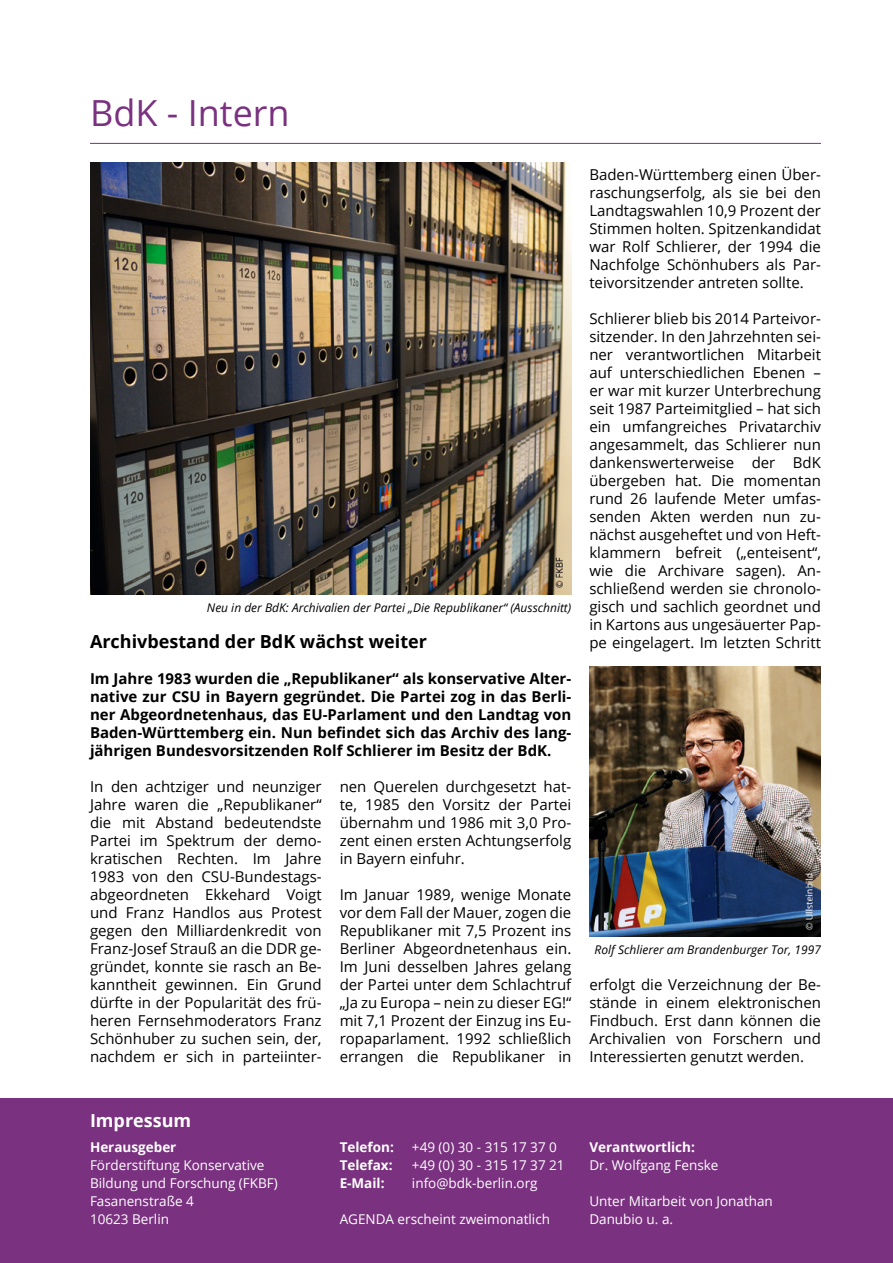
<style>
.page{position:relative;width:893px;height:1263px;background:#fff}
.page>*{position:absolute;margin:0;border:0;box-sizing:border-box;transform-origin:0 0}
.t1{font:36px "Open Sans";color:#7a317f}
.t2{font:700 18px "Open Sans";color:#000}
.t3{font:700 18px "Open Sans";color:#fff}
.t4{font:15px/18px "Open Sans";color:#000;text-align:justify}
.t5{font:700 15px/18px "Open Sans";color:#000;text-align:justify}
.t6{font:13.5px/18px "Open Sans";color:#fff}
.t7{font:700 13.5px "Open Sans";color:#fff}
.t8{font:italic 12px "Open Sans";color:#000}
</style>
<div class="page">
<div style="left:0;top:1098px;width:893px;height:165px;background:#7a317f"></div>
<hr style="left:90px;top:143px;width:731px;height:1px;background:#7a317f">
<img style="left:90px;top:162px;width:481px;height:432px">
<img style="left:590px;top:666px;width:231px;height:270px">
<h1 class="t1" style="left:90px;top:88px;width:201px">BdK - Intern</h1>
<p class="t8" style="left:207px;top:599px;width:366px">Neu in der BdK: Archivalien der Partei „Die Republikaner“ (Ausschnitt)</p>
<p class="t2" style="left:90px;top:629px;width:338px">Archivbestand der BdK wächst weiter</p>
<p class="t5" style="left:90px;top:669px;width:483px">Im Jahre 1983 wurden die „Republikaner“ als konservative Alter&shy;native zur CSU in Bayern gegründet. Die Partei zog in das Berli&shy;ner Abgeordnetenhaus, das EU-Parlament und den Landtag von Baden-Württemberg ein. Nun befindet sich das Archiv des lang&shy;jährigen Bundesvorsitzenden Rolf Schlierer im Besitz der BdK.</p>
<p class="t4" style="left:90px;top:777px;width:233px">In den achtziger und neunziger Jahre waren die „Republikaner“ die mit Abstand bedeutendste Partei im Spektrum der demo&shy;kratischen Rechten. Im Jahre 1983 von den CSU-Bundestags&shy;abgeordneten Ekkehard Voigt und Franz Handlos aus Protest gegen den Milliardenkredit von Franz-Josef Strauß an die DDR ge&shy;gründet, konnte sie rasch an Be&shy;kanntheit gewinnen. Ein Grund dürfte in der Popularität des frü&shy;heren Fernsehmoderators Franz Schönhuber zu suchen sein, der, nachdem er sich in parteiinter-</p>
<p class="t4" style="left:340px;top:777px;width:233px">nen Querelen durchgesetzt hat&shy;te, 1985 den Vorsitz der Partei übernahm und 1986 mit 3,0 Pro&shy;zent einen ersten Achtungserfolg in Bayern einfuhr.</p>
<p class="t4" style="left:340px;top:885px;width:233px">Im Januar 1989, wenige Monate vor dem Fall der Mauer, zogen die Republikaner mit 7,5 Prozent ins Berliner Abgeordnetenhaus ein.<br>Im Juni desselben Jahres gelang der Partei unter dem Schlachtruf „Ja zu Europa – nein zu dieser EG!“ mit 7,1 Prozent der Einzug ins Eu&shy;ropaparlament. 1992 schließlich errangen die Republikaner in</p>
<p class="t4" style="left:589px;top:165px;width:233px">Baden-Württemberg einen Über&shy;raschungserfolg, als sie bei den Landtagswahlen 10,9 Prozent der Stimmen holten. Spitzenkandidat war Rolf Schlierer, der 1994 die Nachfolge Schönhubers als Par&shy;teivorsitzender antreten sollte.</p>
<p class="t4" style="left:589px;top:309px;width:233px">Schlierer blieb bis 2014 Parteivor&shy;sitzender. In den Jahrzehnten sei&shy;ner verantwortlichen Mitarbeit auf unterschiedlichen Ebenen – er war mit kurzer Unterbrechung seit 1987 Parteimitglied – hat sich ein umfangreiches Privatarchiv angesammelt, das Schlierer nun dankenswerterweise der BdK übergeben hat. Die momentan rund 26 laufende Meter umfas&shy;senden Akten werden nun zu&shy;nächst ausgeheftet und von Heft&shy;klammern befreit („enteisent“, wie die Archivare sagen). An&shy;schließend werden sie chronolo&shy;gisch und sachlich geordnet und in Kartons aus ungesäuerter Pap&shy;pe eingelagert. Im letzten Schritt</p>
<p class="t8" style="left:594px;top:941px;width:228px">Rolf Schlierer am Brandenburger Tor, 1997</p>
<p class="t4" style="left:589px;top:975px;width:233px">erfolgt die Verzeichnung der Be&shy;stände in einem elektronischen Findbuch. Erst dann können die Archivalien von Forschern und Interessierten genutzt werden.</p>
<p class="t3" style="left:90px;top:1107px;width:103px">Impressum</p>
<p class="t7" style="left:90px;top:1137px;width:88px">Herausgeber</p>
<p class="t6" style="left:90px;top:1156px;width:189px">Förderstiftung Konservative<br>Bildung und Forschung (FKBF)<br>Fasanenstraße 4<br>10623 Berlin</p>
<p class="t7" style="left:340px;top:1137px;width:56px">Telefon:</p>
<p class="t6" style="left:412px;top:1138px;width:147px">+49 (0) 30 - 315 17 37 0</p>
<p class="t7" style="left:340px;top:1155px;width:54px">Telefax:</p>
<p class="t6" style="left:412px;top:1156px;width:154px">+49 (0) 30 - 315 17 37 21</p>
<p class="t7" style="left:340px;top:1173px;width:46px">E-Mail:</p>
<p class="t6" style="left:412px;top:1174px;width:127px">info@bdk-berlin.org</p>
<p class="t6" style="left:340px;top:1210px;width:212px">AGENDA erscheint zweimonatlich</p>
<p class="t7" style="left:589px;top:1138px;width:107px">Verantwortlich:</p>
<p class="t6" style="left:589px;top:1156px;width:131px">Dr. Wolfgang Fenske</p>
<p class="t6" style="left:589px;top:1192px;width:185px">Unter Mitarbeit von Jonathan<br>Danubio u. a.</p>
</div>
